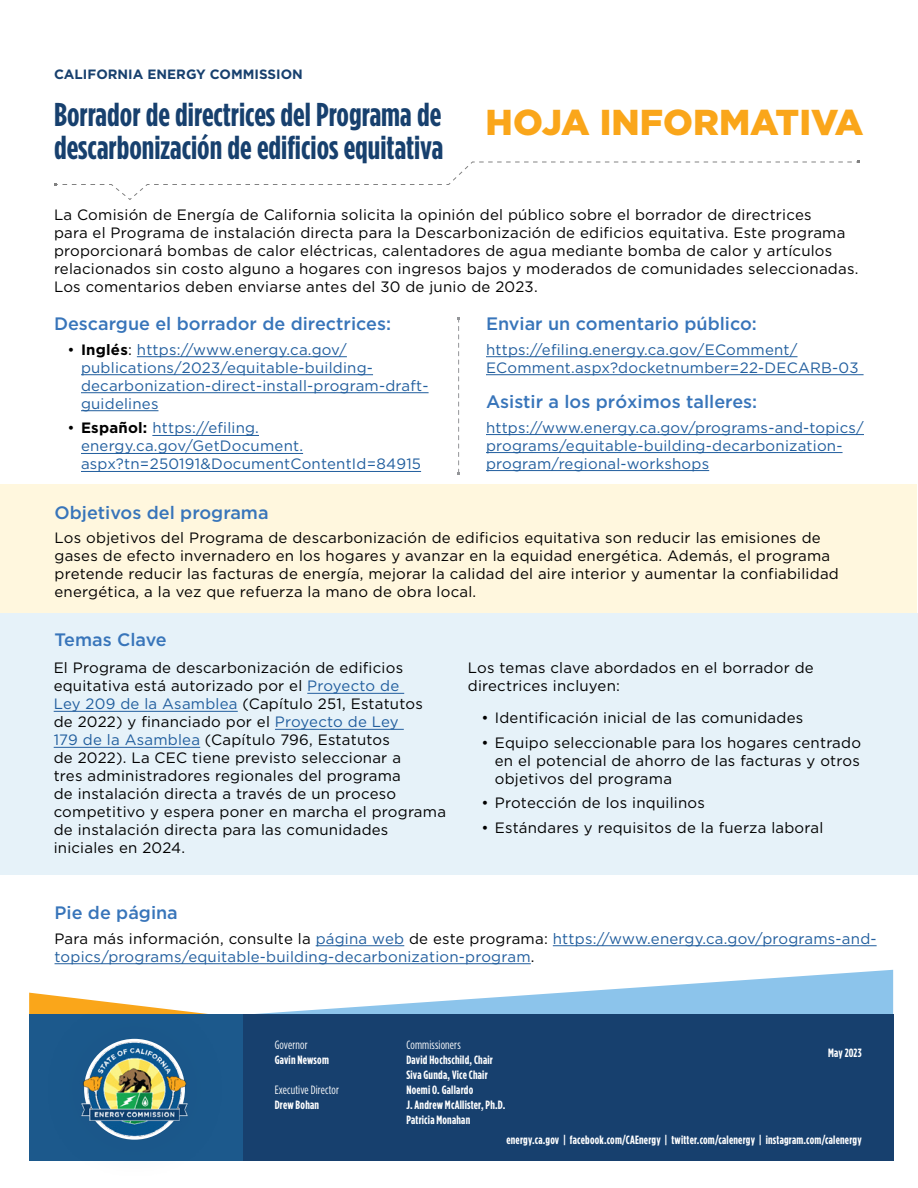
<style>
.page{position:relative;width:918px;height:1188px;background:#fff}
.page>*{position:absolute;margin:0;border:0;box-sizing:border-box;transform-origin:0 0}
.t1{font:900 36px "Gotham HTF";color:#faa61a}
.t2{font:700 condensed 33px/32.1px "Gotham HTF";color:#17406e}
.t3{font:500 18px "Gotham HTF";color:#3875ba}
.Bullets{font:15px/18px "Gotham HTF";letter-spacing:.015em;color:#000}
.Bullets-2{font:15px/18px "Gotham HTF";letter-spacing:.015em;color:#215e9e}
.Letter_Head{font:700 13.5px "Gotham HTF";color:#17406e}
.Stack___Credits{font:700 condensed 12px/15px "Gotham HTF";letter-spacing:.015em;color:#fff}
.Stack___Credits-2{font:condensed 12px/15px "Gotham HTF";letter-spacing:.015em;color:#fff}
.s1{color:#000}
.s2{font-weight:700;color:#000}
.s3{color:#215e9e}
.s4{font-weight:400}
.s5{font-weight:700}
</style>
<div class="page">
<div style="left:0;top:484px;width:916px;height:134px;background:#fff7de"></div>
<div style="left:0;top:613px;width:918px;height:262px;background:#e6f2f9"></div>
<svg style="left:256px;top:970px;width:637px;height:44px"></svg>
<div style="left:29px;top:1014px;width:864px;height:146px;background:#1c598c"></div>
<div style="left:39px;top:994px;width:191px;height:191px;background:#17406e;opacity:.19"></div>
<div style="left:243px;top:1014px;width:650px;height:146px;background:#17406e"></div>
<svg style="left:457px;top:317px;width:3px;height:158px"></svg>
<svg style="left:54px;top:160px;width:806px;height:40px"></svg>
<hr style="left:137px;top:356px;width:210px;height:1px;background:#215e9e">
<hr style="left:81px;top:374px;width:292px;height:1px;background:#215e9e">
<hr style="left:81px;top:392px;width:348px;height:1px;background:#215e9e">
<hr style="left:81px;top:410px;width:77px;height:1px;background:#215e9e">
<hr style="left:152px;top:435px;width:107px;height:1px;background:#215e9e">
<hr style="left:81px;top:453px;width:222px;height:1px;background:#215e9e">
<hr style="left:81px;top:471px;width:340px;height:1px;background:#215e9e">
<hr style="left:486px;top:356px;width:312px;height:1px;background:#215e9e">
<hr style="left:486px;top:374px;width:378px;height:1px;background:#215e9e">
<hr style="left:486px;top:434px;width:378px;height:1px;background:#215e9e">
<hr style="left:486px;top:452px;width:357px;height:1px;background:#215e9e">
<hr style="left:486px;top:470px;width:223px;height:1px;background:#215e9e">
<hr style="left:307px;top:693px;width:97px;height:1px;background:#215e9e">
<hr style="left:54px;top:711px;width:184px;height:1px;background:#215e9e">
<hr style="left:275px;top:729px;width:129px;height:1px;background:#215e9e">
<hr style="left:54px;top:747px;width:146px;height:1px;background:#215e9e">
<hr style="left:316px;top:945px;width:88px;height:1px;background:#215e9e">
<hr style="left:553px;top:945px;width:324px;height:1px;background:#215e9e">
<hr style="left:55px;top:963px;width:476px;height:1px;background:#215e9e">
<img style="left:79px;top:1039px;width:111px;height:101px">
<h1 class="Letter_Head" style="left:54px;top:66px;width:250px">CALIFORNIA ENERGY COMMISSION</h1>
<h1 class="t2" style="left:54px;top:98px;width:391px">Borrador de directrices del Programa de descarbonización de edificios equitativa</h1>
<h2 class="t1" style="left:486px;top:101px;width:379px">HOJA INFORMATIVA</h2>
<h3 class="Bullets" style="left:54px;top:206px;width:806px">La Comisión de Energía de California solicita la opinión del público sobre el borrador de directrices<br>para el Programa de instalación directa para la Descarbonización de edificios equitativa. Este programa proporcionará bombas de calor eléctricas, calentadores de agua mediante bomba de calor y artículos relacionados sin costo alguno a hogares con ingresos bajos y moderados de comunidades seleccionadas.<br>Los comentarios deben enviarse antes del 30 de junio de 2023.</h3>
<h3 class="t3" style="left:54px;top:313px;width:339px">Descargue el borrador de directrices:</h3>
<p class="Bullets-2" style="left:81px;top:340px;width:349px;text-indent:-14px"><span class="s1">•</span> <span class="s2">Inglés</span><span class="s1">:</span> https://www.energy.ca.gov/ publications/2023/equitable-building&shy;decarbonization-direct-install-program-draft&shy;guidelines</p>
<p class="Bullets-2" style="left:81px;top:419px;width:342px;text-indent:-14px"><span class="s1">•</span> <span class="s2">Español:</span> https://efiling. energy.ca.gov/GetDocument. aspx?tn=250191&amp;DocumentContentId=84915</p>
<h3 class="t3" style="left:486px;top:313px;width:272px">Enviar un comentario público:</h3>
<p class="Bullets-2" style="left:486px;top:340px;width:374px">https://efiling.energy.ca.gov/EComment/<br>EComment.aspx?docketnumber=22-DECARB-03</p>
<h3 class="t3" style="left:486px;top:391px;width:273px">Asistir a los próximos talleres:</h3>
<p class="Bullets-2" style="left:486px;top:418px;width:379px">https://www.energy.ca.gov/programs-and-topics/ programs/equitable-building-decarbonization&shy;program/regional-workshops</p>
<h3 class="t3" style="left:55px;top:502px;width:216px">Objetivos del programa</h3>
<p class="Bullets" style="left:55px;top:529px;width:786px">Los objetivos del Programa de descarbonización de edificios equitativa son reducir las emisiones de gases de efecto invernadero en los hogares y avanzar en la equidad energética. Además, el programa pretende reducir las facturas de energía, mejorar la calidad del aire interior y aumentar la confiabilidad energética, a la vez que refuerza la mano de obra local.</p>
<h3 class="t3" style="left:55px;top:629px;width:114px">Temas Clave</h3>
<p class="Bullets" style="left:54px;top:659px;width:394px">El Programa de descarbonización de edificios equitativa está autorizado por el <span class="s3">Proyecto de<br>Ley 209 de la Asamblea</span> (Capítulo 251, Estatutos<br>de 2022) y financiado por el <span class="s3">Proyecto de Ley<br>179 de la Asamblea</span> (Capítulo 796, Estatutos<br>de 2022). La CEC tiene previsto seleccionar a<br>tres administradores regionales del programa<br>de instalación directa a través de un proceso competitivo y espera poner en marcha el programa de instalación directa para las comunidades iniciales en 2024.</p>
<p class="Bullets" style="left:468px;top:659px;width:347px">Los temas clave abordados en el borrador de directrices incluyen:</p>
<p class="Bullets" style="left:481px;top:708px;width:323px">• Identificación inicial de las comunidades</p>
<p class="Bullets" style="left:495px;top:733px;width:368px;text-align:justify;text-indent:-14px">• Equipo seleccionable para los hogares centrado en el potencial de ahorro de las facturas y otros objetivos del programa</p>
<p class="Bullets" style="left:481px;top:794px;width:225px">• Protección de los inquilinos</p>
<p class="Bullets" style="left:481px;top:819px;width:343px">• Estándares y requisitos de la fuerza laboral</p>
<h3 class="t3" style="left:55px;top:902px;width:125px">Pie de página</h3>
<p class="Bullets-2" style="left:55px;top:929px;width:824px"><span class="s1">Para más información, consulte la</span> página web <span class="s1">de este programa:</span> https://www.energy.ca.gov/programs-and&shy;topics/programs/equitable-building-decarbonization-program<span class="s1">.</span></p>
<p class="Stack___Credits" style="left:275px;top:1036px;width:56px"><span class="s4">Governor<br></span>Gavin Newsom</p>
<p class="Stack___Credits-2" style="left:275px;top:1082px;width:66px">Executive Director<br><span class="s5">Drew Bohan</span></p>
<p class="Stack___Credits-2" style="left:406px;top:1037px;width:56px">Commissioners</p>
<p class="Stack___Credits" style="left:406px;top:1051px;width:88px">David Hochschild, Chair</p>
<p class="Stack___Credits" style="left:406px;top:1066px;width:83px">Siva Gunda, Vice Chair<br>Noemi O. Gallardo</p>
<p class="Stack___Credits" style="left:406px;top:1096px;width:101px">J. Andrew McAllister, Ph.D.<br>Patricia Monahan</p>
<p class="Stack___Credits" style="left:828px;top:1045px;width:35px">May 2023</p>
<p class="Stack___Credits" style="left:506px;top:1132px;width:357px">energy.ca.gov | facebook.com/CAEnergy | twitter.com/calenergy | instagram.com/calenergy</p>
</div>
